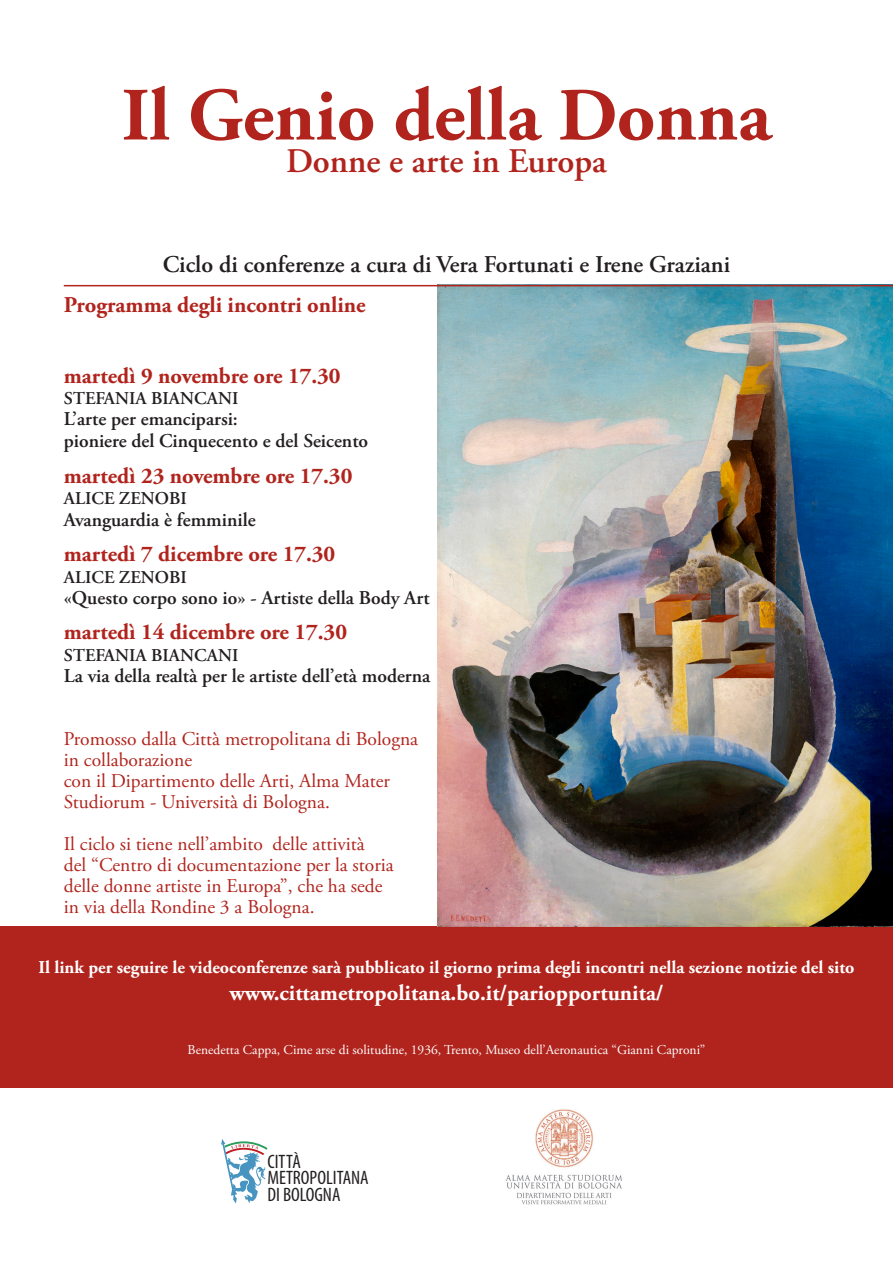
<style>
.page{position:relative;width:893px;height:1263px;background:#fff}
.page>*{position:absolute;margin:0;border:0;box-sizing:border-box;transform-origin:0 0}
.t1{font:700 75px "Adobe Garamond Pro";color:#b1241d}
.t2{font:600 34.5px "Adobe Garamond Pro";color:#b1241d}
.t3{font:600 24px "Adobe Garamond Pro";color:#231f20}
.t4{font:700 22.5px "Adobe Garamond Pro";color:#b1241d}
.t5{font:700 22.5px "Adobe Garamond Pro";color:#fff}
.t6{font:19.5px/21px "Adobe Garamond Pro";color:#b1241d}
.t7{font:600 19.5px "Adobe Garamond Pro";color:#231f20}
.t8{font:condensed 19.5px/16.6px "Myriad Pro";color:#231f20}
.t9{font:700 18px "Adobe Garamond Pro";color:#fff}
.t10{font:600 18px "Adobe Garamond Pro";color:#231f20}
.t11{font:13.5px "Adobe Garamond Pro";color:#fff}
</style>
<div class="page">
<div style="left:0;top:926px;width:893px;height:162px;background:#b1241d"></div>
<img style="left:438px;top:286px;width:455px;height:640px">
<img style="left:505px;top:1109px;width:117px;height:96px">
<svg style="left:221px;top:1139px;width:47px;height:64px"></svg>
<hr style="left:64px;top:285px;width:829px;height:1px;background:#b1241d">
<p class="t1" style="left:122px;top:72px;width:651px">Il Genio della Donna</p>
<p class="t2" style="left:286px;top:142px;width:322px">Donne e arte in Europa</p>
<p class="t3" style="left:163px;top:250px;width:569px">Ciclo di conferenze a cura di Vera Fortunati e Irene Graziani</p>
<p class="t4" style="left:64px;top:292px;width:303px">Programma degli incontri online</p>
<p class="t4" style="left:64px;top:363px;width:278px">martedì 9 novembre ore 17.30</p>
<p class="t10" style="left:64px;top:388px;width:176px">STEFANIA BIANCANI</p>
<p class="t7" style="left:64px;top:408px;width:176px">L’arte per emanciparsi:</p>
<p class="t7" style="left:64px;top:430px;width:306px">pioniere del Cinquecento e del Seicento</p>
<p class="t4" style="left:64px;top:462px;width:290px">martedì 23 novembre ore 17.30</p>
<p class="t10" style="left:64px;top:488px;width:124px">ALICE ZENOBI</p>
<p class="t7" style="left:64px;top:508px;width:193px">Avanguardia è femminile</p>
<p class="t4" style="left:64px;top:541px;width:273px">martedì 7 dicembre ore 17.30</p>
<p class="t10" style="left:64px;top:567px;width:124px">ALICE ZENOBI</p>
<p class="t7" style="left:64px;top:586px;width:367px">«Questo corpo sono io» - Artiste della Body Art</p>
<p class="t4" style="left:64px;top:619px;width:285px">martedì 14 dicembre ore 17.30</p>
<p class="t10" style="left:64px;top:645px;width:176px">STEFANIA BIANCANI</p>
<p class="t7" style="left:64px;top:665px;width:368px">La via della realtà per le artiste dell’età moderna</p>
<p class="t6" style="left:64px;top:729px;width:356px">Promosso dalla Città metropolitana di Bologna in collaborazione</p>
<p class="t6" style="left:64px;top:771px;width:328px">con il Dipartimento delle Arti, Alma Mater<br>Studiorum - Università di Bologna.</p>
<p class="t6" style="left:64px;top:834px;width:331px">Il ciclo si tiene nell’ambito delle attività<br>del “Centro di documentazione per la storia</p>
<p class="t6" style="left:64px;top:876px;width:320px">delle donne artiste in Europa”, che ha sede</p>
<p class="t6" style="left:64px;top:897px;width:252px">in via della Rondine 3 a Bologna.</p>
<p class="t9" style="left:39px;top:957px;width:817px">Il link per seguire le videoconferenze sarà pubblicato il giorno prima degli incontri nella sezione notizie del sito</p>
<p class="t5" style="left:229px;top:980px;width:436px">www.cittametropolitana.bo.it/pariopportunita/</p>
<p class="t11" style="left:188px;top:1042px;width:519px">Benedetta Cappa, Cime arse di solitudine, 1936, Trento, Museo dell’Aeronautica “Gianni Caproni”</p>
<p class="t8" style="left:267px;top:1153px;width:103px">CITTÀ<br>METROPOLITANA<br>DI BOLOGNA</p>
</div>
